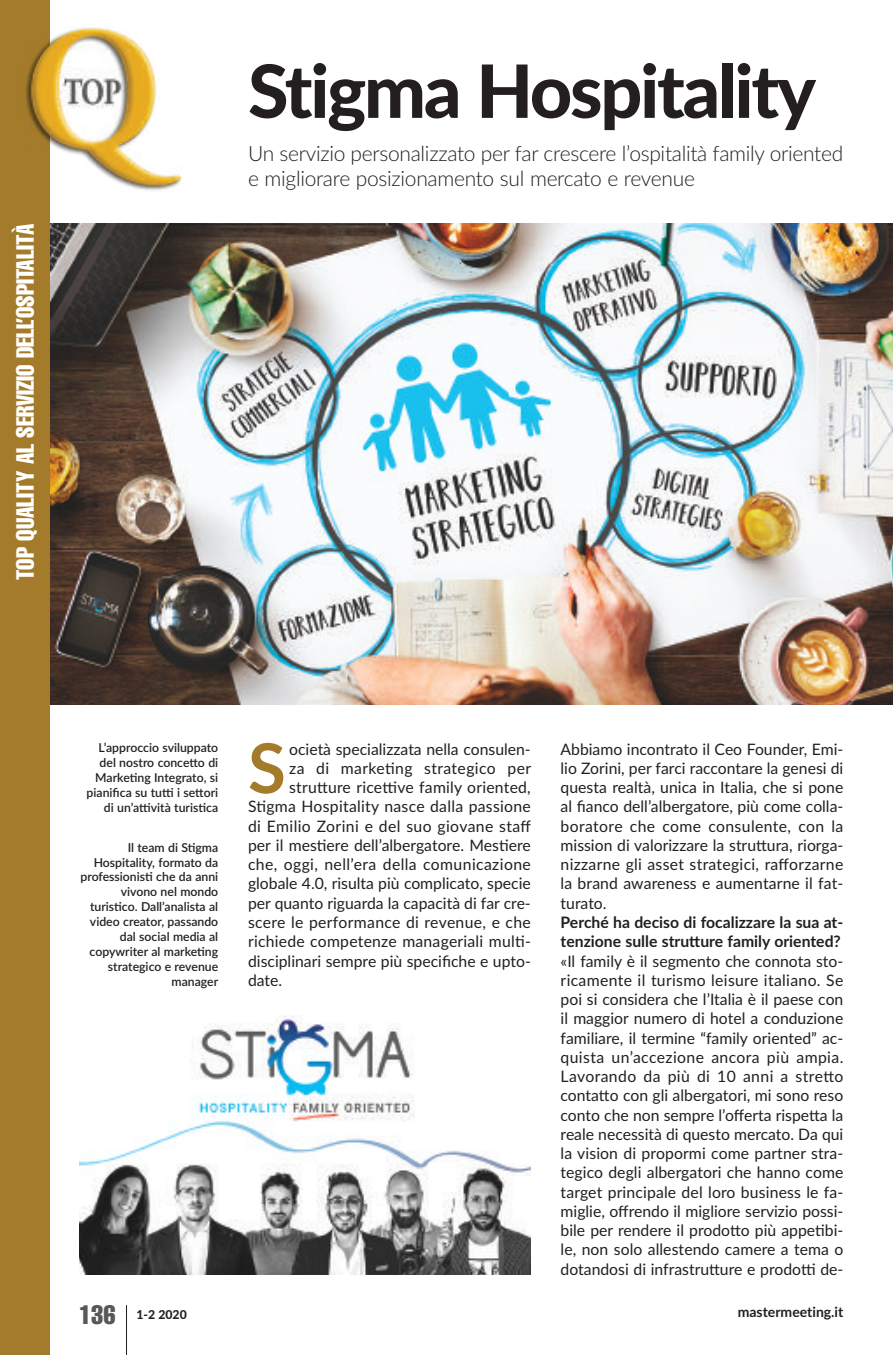
<style>
.page{position:relative;width:893px;height:1355px;background:#fff}
.page>*{position:absolute;margin:0;border:0;box-sizing:border-box;transform-origin:0 0}
.t1{font:800 73.5px "Lato";letter-spacing:-.03em;color:#231f20}
.t2{font:700 68.77px "Lato";color:#a37b2b}
.t3{font:extra-condensed 26.25px "Helvetica";color:#57585a}
.t4{font:extra-condensed 24.5px "Helvetica";color:#fff}
.t5{font:300 21px/24.5px "Lato";letter-spacing:-.015em;color:#231f20}
.t6{font:15.75px/19.2px "Lato";letter-spacing:.005em;color:#231f20;text-align:justify}
.t7{font:15.75px "Lato";letter-spacing:.025em;color:#231f20}
.t8{font:700 15.75px/19.2px "Lato";color:#231f20}
.t9{font:700 14px "Lato";color:#231f20}
.t10{font:600 12.25px/14.9px "Lato";color:#231f20;text-align:right}
.t11{font:800 12.25px "Lato";color:#231f20}
</style>
<div class="page">
<img style="left:50px;top:224px;width:843px;height:480px">
<div style="left:0;top:0;width:50px;height:1354px;background:#a37b2b"></div>
<hr style="left:126px;top:1305px;width:1px;height:49px;background:#231f20">
<img style="left:25px;top:27px;width:157px;height:164px">
<img style="left:79px;top:1016px;width:452px;height:258px">
<h3 class="t4" style="left:16px;top:580px;width:358px;rotate:-90deg">TOP QUALITY AL SERVIZIO DELL’OSPITALITÀ</h3>
<h1 class="t1" style="left:248px;top:49px;width:569px">Stigma Hospitality</h1>
<h3 class="t5" style="left:248px;top:142px;width:597px">Un servizio personalizzato per far crescere l’ospitalità family oriented e migliorare posizionamento sul mercato e revenue</h3>
<p class="t10" style="left:87px;top:740px;width:133px">L’approccio sviluppato del nostro concetto di<br>Marketing Integrato, si pianifica su tutti i settori di un’attività turistica</p>
<p class="t10" style="left:81px;top:840px;width:139px">Il team di Stigma<br>Hospitality, formato da professionisti che da anni vivono nel mondo turistico. Dall’analista al video creator, passando dal social media al copywriter al marketing strategico e revenue manager</p>
<h2 class="t2" style="left:248px;top:729px;width:39px">S</h2>
<p class="t6" style="left:289px;top:739px;width:243px">ocietà specializzata nella consulen-</p>
<p class="t7" style="left:289px;top:759px;width:243px">za di marketing strategico per</p>
<p class="t6" style="left:289px;top:778px;width:243px">strutture ricettive family oriented,</p>
<p class="t6" style="left:248px;top:797px;width:284px">Stigma Hospitality nasce dalla passione</p>
<p class="t7" style="left:248px;top:817px;width:285px">di Emilio Zorini e del suo giovane staff</p>
<p class="t6" style="left:248px;top:835px;width:284px">per il mestiere dell’albergatore. Mestiere</p>
<p class="t7" style="left:248px;top:855px;width:284px">che, oggi, nell’era della comunicazione</p>
<p class="t6" style="left:248px;top:874px;width:284px">globale 4.0, risulta più complicato, specie</p>
<p class="t6" style="left:248px;top:893px;width:284px">per quanto riguarda la capacità di far cre-</p>
<p class="t6" style="left:248px;top:912px;width:284px">scere le performance di revenue, e che</p>
<p class="t6" style="left:248px;top:932px;width:284px">richiede competenze manageriali multi-</p>
<p class="t6" style="left:248px;top:951px;width:284px">disciplinari sempre più specifiche e upto-</p>
<p class="t6" style="left:248px;top:970px;width:36px">date.</p>
<p class="t6" style="left:561px;top:739px;width:284px">Abbiamo incontrato il Ceo Founder, Emi&shy;lio Zorini, per farci raccontare la genesi di questa realtà, unica in Italia, che si pone al fianco dell’albergatore, più come colla&shy;boratore che come consulente, con la mission di valorizzare la struttura, riorga&shy;nizzarne gli asset strategici, rafforzarne la brand awareness e aumentarne il fat&shy;turato.</p>
<p class="t8" style="left:561px;top:912px;width:284px">Perché ha deciso di focalizzare la sua at&shy;tenzione sulle strutture family oriented?</p>
<p class="t6" style="left:561px;top:951px;width:284px">«Il family è il segmento che connota sto&shy;ricamente il turismo leisure italiano. Se poi si considera che l’Italia è il paese con il maggior numero di hotel a conduzione familiare, il termine “family oriented” ac&shy;quista un’accezione ancora più ampia.<br>Lavorando da più di 10 anni a stretto contatto con gli albergatori, mi sono reso conto che non sempre l’offerta rispetta la reale necessità di questo mercato. Da qui la vision di propormi come partner stra&shy;tegico degli albergatori che hanno come target principale del loro business le fa&shy;miglie, offrendo il migliore servizio possi&shy;bile per rendere il prodotto più appetibi&shy;le, non solo allestendo camere a tema o dotandosi di infrastrutture e prodotti de-</p>
<h3 class="t3" style="left:79px;top:1305px;width:38px">136</h3>
<p class="t11" style="left:136px;top:1307px;width:52px">1-2 2020</p>
<p class="t9" style="left:738px;top:1303px;width:107px">mastermeeting.it</p>
</div>
